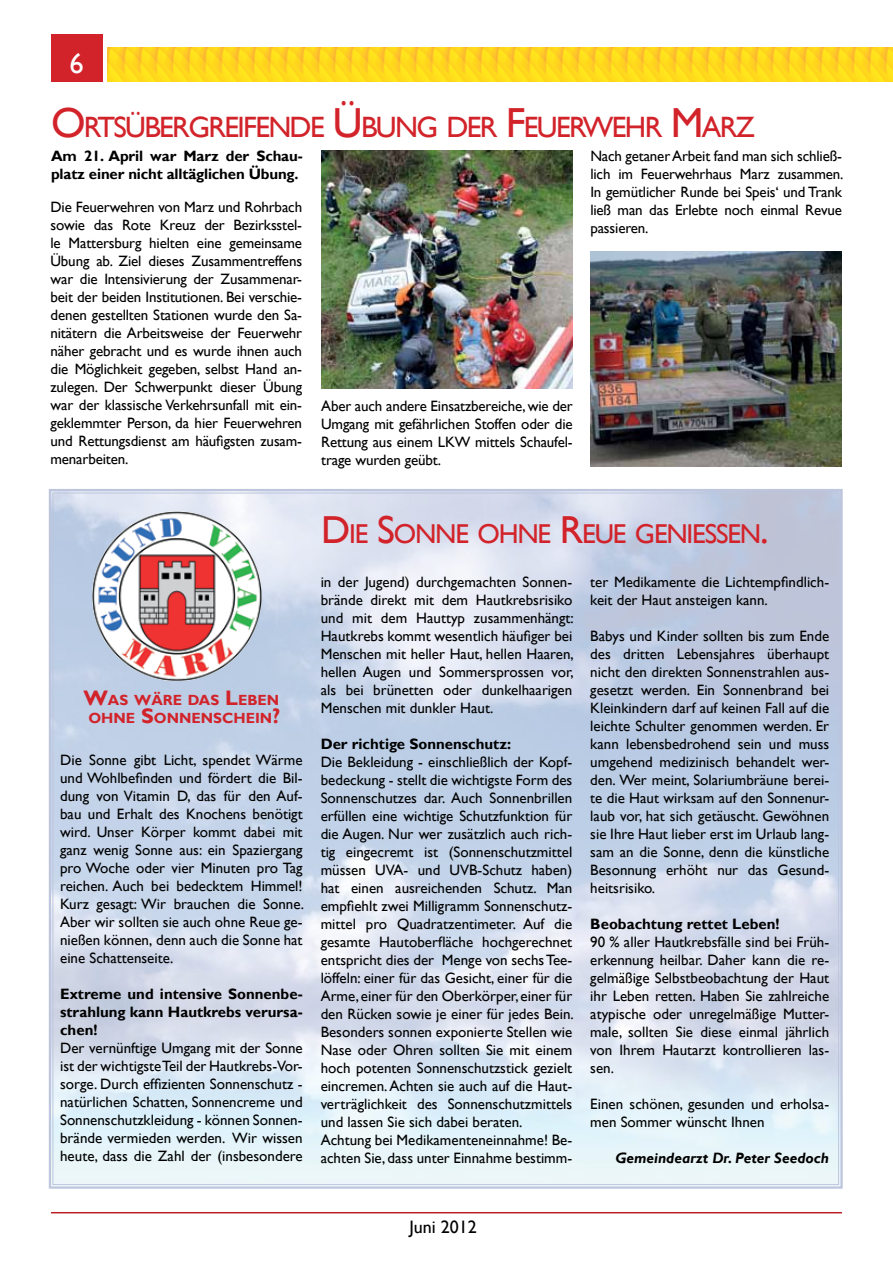
<style>
.page{position:relative;width:893px;height:1263px;background:#fff}
.page>*{position:absolute;margin:0;border:0;box-sizing:border-box;transform-origin:0 0}
.t1{font:29.4px "Gill Sans";letter-spacing:-.055em;color:#d2232a}
.t2{font:28.5px "Gill Sans";color:#fff}
.t3{font:27.3px "Gill Sans";letter-spacing:-.045em;color:#d2232a}
.t4{font:18px "Gill Sans";color:#000}
.t5{font:15px/18px "Gill Sans";color:#000;text-align:justify}
.t6{font:700 15px/18px "Gill Sans";color:#000}
.t7{font:italic 700 15px "Gill Sans";color:#000}
.t8{font:700 14.7px/18px "Gill Sans";color:#d2232a;text-align:center}
.s1{font-size:42px}
.s2{font-size:21px}
.s3{font-size:39px}
</style>
<div class="page">
<hr style="left:51px;top:1212px;width:791px;height:1px;background:#bc2026">
<img style="left:107px;top:48px;width:786px;height:34px">
<svg style="left:48px;top:489px;width:795px;height:700px;background:#cfdbec"></svg>
<div style="left:51px;top:34px;width:51px;height:47px;background:#d2232a"></div>
<img style="left:321px;top:151px;width:252px;height:238px">
<img style="left:590px;top:252px;width:252px;height:215px">
<img style="left:92px;top:511px;width:170px;height:170px">
<h2 class="t2" style="left:69px;top:47px;width:16px">6</h2>
<h1 class="t1" style="left:51px;top:110px;width:705px"><span class="s1">O</span>RTSÜBERGREIFENDE <span class="s1">Ü</span> BUNG DER <span class="s1">F</span>EUERWEHR <span class="s1">M</span>ARZ</h1>
<p class="t6" style="left:51px;top:148px;width:253px">Am 21. April war Marz der Schau&shy;platz einer nicht alltäglichen Übung.</p>
<p class="t5" style="left:50px;top:198px;width:253px">Die Feuerwehren von Marz und Rohrbach sowie das Rote Kreuz der Bezirksstel&shy;le Mattersburg hielten eine gemeinsame Übung ab. Ziel dieses Zusammentreffens war die Intensivierung der Zusammenar&shy;beit der beiden Institutionen. Bei verschie&shy;denen gestellten Stationen wurde den Sa&shy;nitätern die Arbeitsweise der Feuerwehr näher gebracht und es wurde ihnen auch die Möglichkeit gegeben, selbst Hand an&shy;zulegen. Der Schwerpunkt dieser Übung war der klassische Verkehrsunfall mit ein&shy;geklemmter Person, da hier Feuerwehren und Rettungsdienst am häufigsten zusam&shy;menarbeiten.</p>
<p class="t5" style="left:590px;top:148px;width:255px">Nach getaner Arbeit fand man sich schließ&shy;lich im Feuerwehrhaus Marz zusammen.<br>In gemütlicher Runde bei Speis‘ und Trank ließ man das Erlebte noch einmal Revue passieren.</p>
<p class="t5" style="left:321px;top:397px;width:253px">Aber auch andere Einsatzbereiche, wie der Umgang mit gefährlichen Stoffen oder die Rettung aus einem LKW mittels Schaufel&shy;trage wurden geübt.</p>
<p class="t8" style="left:83px;top:691px;width:198px"><span class="s2">W</span>AS WÄRE DAS <span class="s2">L</span>EBEN<br>OHNE <span class="s2">S</span>ONNENSCHEIN<span class="s2">?</span></p>
<p class="t5" style="left:60px;top:751px;width:246px">Die Sonne gibt Licht, spendet Wärme und Wohlbefinden und fördert die Bil&shy;dung von Vitamin D, das für den Auf&shy;bau und Erhalt des Knochens benötigt wird. Unser Körper kommt dabei mit ganz wenig Sonne aus: ein Spaziergang pro Woche oder vier Minuten pro Tag reichen. Auch bei bedecktem Himmel!<br>Kurz gesagt: Wir brauchen die Sonne.<br>Aber wir sollten sie auch ohne Reue ge&shy;nießen können, denn auch die Sonne hat eine Schattenseite.</p>
<p class="t6" style="left:60px;top:985px;width:244px;text-align:justify">Extreme und intensive Sonnenbe&shy;strahlung kann Hautkrebs verursa&shy;chen!</p>
<p class="t5" style="left:60px;top:1039px;width:244px">Der vernünftige Umgang mit der Sonne ist der wichtigste Teil der Hautkrebs-Vor&shy;sorge. Durch effizienten Sonnenschutz - natürlichen Schatten, Sonnencreme und Sonnenschutzkleidung - können Sonnen&shy;brände vermieden werden. Wir wissen heute, dass die Zahl der (insbesondere</p>
<h3 class="t3" style="left:321px;top:517px;width:449px"><span class="s3">D</span>IE <span class="s3">S</span>ONNE OHNE <span class="s3">R</span>EUE GENIESSEN<span class="s3">.</span></h3>
<p class="t5" style="left:321px;top:573px;width:255px">in der Jugend) durchgemachten Sonnen&shy;brände direkt mit dem Hautkrebsrisiko und mit dem Hauttyp zusammenhängt:<br>Hautkrebs kommt wesentlich häufiger bei Menschen mit heller Haut, hellen Haaren, hellen Augen und Sommersprossen vor, als bei brünetten oder dunkelhaarigen Menschen mit dunkler Haut.</p>
<p class="t6" style="left:321px;top:735px;width:192px">Der richtige Sonnenschutz:</p>
<p class="t5" style="left:321px;top:753px;width:255px;text-align:left">Die Bekleidung - einschließlich der Kopf&shy;bedeckung - stellt die wichtigste Form des Sonnenschutzes dar. Auch Sonnenbrillen erfüllen eine wichtige Schutzfunktion für die Augen. Nur wer zusätzlich auch rich&shy;tig eingecremt ist (Sonnenschutzmittel müssen UVA- und UVB-Schutz haben) hat einen ausreichenden Schutz. Man empfiehlt zwei Milligramm Sonnenschutz&shy;mittel pro Quadratzentimeter. Auf die gesamte Hautoberfläche hochgerechnet entspricht dies der Menge von sechs Tee&shy;löffeln: einer für das Gesicht, einer für die Arme, einer für den Oberkörper, einer für den Rücken sowie je einer für jedes Bein.<br>Besonders sonnen exponierte Stellen wie Nase oder Ohren sollten Sie mit einem hoch potenten Sonnenschutzstick gezielt eincremen. Achten sie auch auf die Haut&shy;verträglichkeit des Sonnenschutzmittels und lassen Sie sich dabei beraten.<br>Achtung bei Medikamenteneinnahme! Be&shy;achten Sie, dass unter Einnahme bestimm-</p>
<p class="t5" style="left:590px;top:573px;width:240px">ter Medikamente die Lichtempfindlich&shy;keit der Haut ansteigen kann.</p>
<p class="t5" style="left:590px;top:627px;width:240px">Babys und Kinder sollten bis zum Ende des dritten Lebensjahres überhaupt nicht den direkten Sonnenstrahlen aus&shy;gesetzt werden. Ein Sonnenbrand bei Kleinkindern darf auf keinen Fall auf die leichte Schulter genommen werden. Er kann lebensbedrohend sein und muss umgehend medizinisch behandelt wer&shy;den. Wer meint, Solariumbräune berei&shy;te die Haut wirksam auf den Sonnenur&shy;laub vor, hat sich getäuscht. Gewöhnen sie Ihre Haut lieber erst im Urlaub lang&shy;sam an die Sonne, denn die künstliche Besonnung erhöht nur das Gesund&shy;heitsrisiko.</p>
<p class="t6" style="left:590px;top:915px;width:191px">Beobachtung rettet Leben!</p>
<p class="t5" style="left:590px;top:933px;width:240px">90 % aller Hautkrebsfälle sind bei Früh&shy;erkennung heilbar. Daher kann die re&shy;gelmäßige Selbstbeobachtung der Haut ihr Leben retten. Haben Sie zahlreiche atypische oder unregelmäßige Mutter&shy;male, sollten Sie diese einmal jährlich von Ihrem Hautarzt kontrollieren las&shy;sen.</p>
<p class="t5" style="left:590px;top:1095px;width:240px">Einen schönen, gesunden und erholsa&shy;men Sommer wünscht Ihnen</p>
<p class="t7" style="left:615px;top:1149px;width:215px">Gemeindearzt Dr. Peter Seedoch</p>
<p class="t4" style="left:410px;top:1216px;width:69px">Juni 2012</p>
</div>
